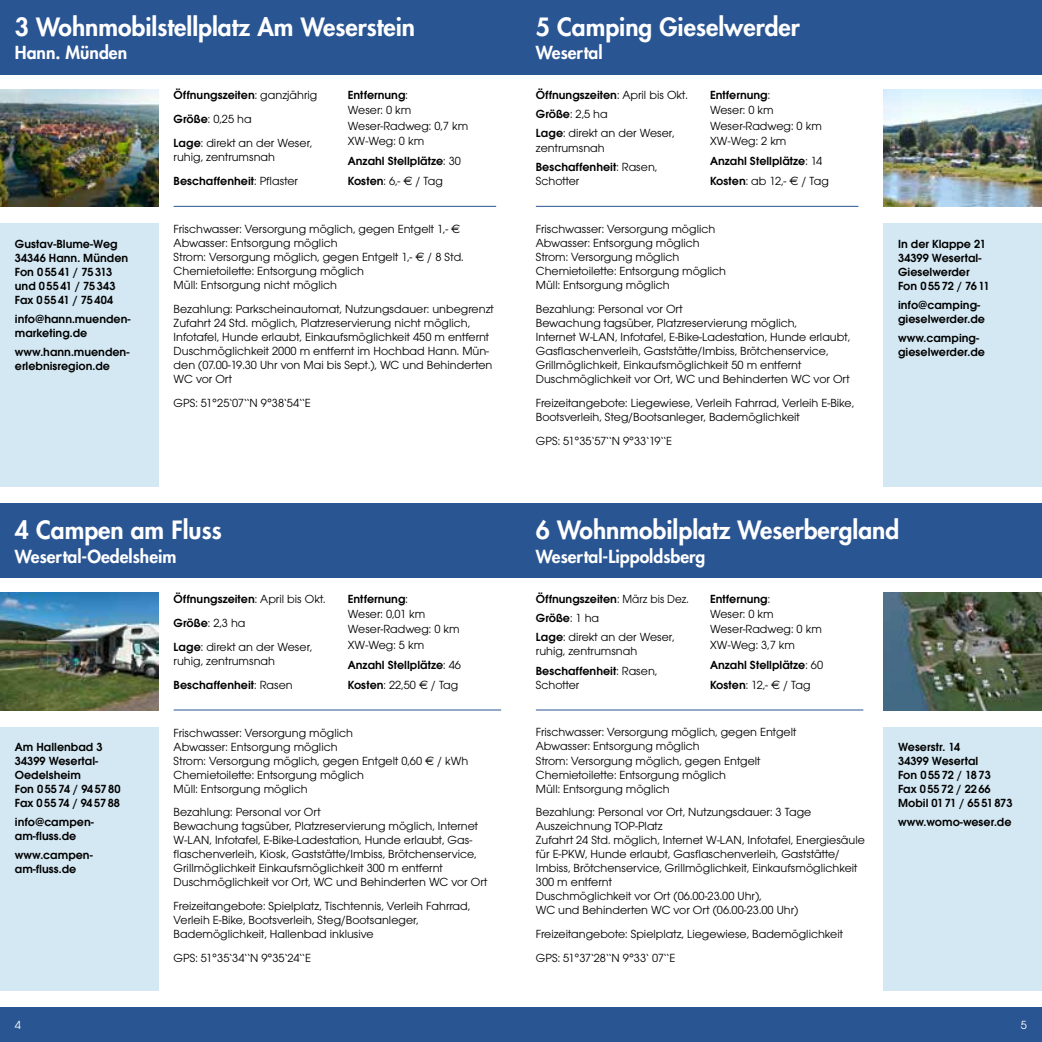
<style>
.page{position:relative;width:1042px;height:1042px;background:#fff}
.page>*{position:absolute;margin:0;border:0;box-sizing:border-box;transform-origin:0 0}
.t1{font:800 24.5px "Futura";color:#fff}
.t2{font:800 17.5px "Futura";color:#fff}
.t3{font:12.25px/14px "Avant Garde Gothic Itc T";color:#000}
.t4{font:600 12.25px/14px "Avant Garde Gothic Itc T";color:#000}
.t5{font:12.25px "Avant Garde Gothic Itc T";color:#fff}
.s1{font-weight:600}
.s2{font-weight:400}
.s3{font-family:"Euro Sans";font-weight:400}
.s4{font-family:"Euro Sans"}
</style>
<div class="page">
<div style="left:0;top:1007px;width:1042px;height:35px;background:#2a5593"></div>
<div style="left:521px;top:0;width:521px;height:74px;background:#2a5593"></div>
<div style="left:0;top:0;width:521px;height:74px;background:#2a5593"></div>
<div style="left:0;top:223px;width:159px;height:264px;background:#d4e8f3"></div>
<div style="left:883px;top:223px;width:159px;height:264px;background:#d4e8f3"></div>
<hr style="left:174px;top:206px;width:322px;height:1px;background:#2a5593">
<hr style="left:536px;top:206px;width:322px;height:1px;background:#2a5593">
<div style="left:521px;top:504px;width:521px;height:74px;background:#2a5593"></div>
<div style="left:0;top:504px;width:521px;height:74px;background:#2a5593"></div>
<div style="left:0;top:727px;width:159px;height:264px;background:#d4e8f3"></div>
<div style="left:883px;top:727px;width:159px;height:264px;background:#d4e8f3"></div>
<hr style="left:174px;top:709px;width:327px;height:1px;background:#2a5593">
<hr style="left:536px;top:709px;width:327px;height:1px;background:#2a5593">
<img style="left:0;top:89px;width:159px;height:118px">
<img style="left:0;top:593px;width:159px;height:117px">
<img style="left:883px;top:89px;width:159px;height:118px">
<img style="left:883px;top:593px;width:159px;height:117px">
<h1 class="t1" style="left:15px;top:10px;width:402px">3 Wohnmobilstellplatz Am Weserstein</h1>
<h2 class="t2" style="left:15px;top:41px;width:114px">Hann. Münden</h2>
<p class="t3" style="left:174px;top:83px;width:145px;line-height:24.2px"><span class="s1">Öffnungszeiten</span>: ganzjährig<br><span class="s1">Größe</span>: 0,25 ha<br><span class="s1">Lage</span>: direkt an der Weser,</p>
<p class="t3" style="left:174px;top:145px;width:126px;line-height:24.2px">ruhig, zentrumsnah<br><span class="s1">Beschaffenheit</span>: Pflaster</p>
<p class="t3" style="left:348px;top:87px;width:122px;line-height:15.4px"><span class="s1">Entfernung</span>:<br>Weser: 0 km<br>Weser-Radweg: 0,7 km<br>XW-Weg: 0 km</p>
<p class="t4" style="left:348px;top:151px;width:115px;line-height:20.3px">Anzahl Stellplätze<span class="s2">: 30<br></span>Kosten<span class="s2">: 6,-</span> <span class="s3">€</span> <span class="s2">/ Tag</span></p>
<p class="t3" style="left:174px;top:222px;width:291px">Frischwasser: Versorgung möglich, gegen Entgelt 1,- <span class="s4">€ </span>Abwasser: Entsorgung möglich<br>Strom: Versorgung möglich, gegen Entgelt 1,- <span class="s4">€</span> / 8 Std.<br>Chemietoilette: Entsorgung möglich<br>Müll: Entsorgung nicht möglich</p>
<p class="t3" style="left:174px;top:301px;width:322px">Bezahlung: Parkscheinautomat, Nutzungsdauer: unbegrenzt Zufahrt 24 Std. möglich, Platzreservierung nicht möglich, Infotafel, Hunde erlaubt, Einkaufsmöglichkeit 450 m entfernt Duschmöglichkeit 2000 m entfernt im Hochbad Hann. Mün&shy;den (07.00-19.30 Uhr von Mai bis Sept.), WC und Behinderten WC vor Ort</p>
<p class="t3" style="left:174px;top:395px;width:139px">GPS: 51°25‘07‘‘N 9°38‘54‘‘E</p>
<p class="t4" style="left:15px;top:236px;width:115px">Gustav-Blume-Weg<br>34346 Hann. Münden<br>Fon 055 41 / 75 313 und 0 55 41 / 75343<br>Fax 0 5541 / 75404</p>
<p class="t4" style="left:15px;top:311px;width:117px">info@hann.muenden&shy;marketing.de</p>
<p class="t4" style="left:15px;top:344px;width:116px">www.hann.muenden&shy;erlebnisregion.de</p>
<h1 class="t1" style="left:15px;top:514px;width:208px">4 Campen am Fluss</h1>
<h2 class="t2" style="left:15px;top:544px;width:163px">Wesertal-Oedelsheim</h2>
<p class="t3" style="left:174px;top:586px;width:153px;line-height:24.2px"><span class="s1">Öffnungszeiten</span>: April bis Okt.<br><span class="s1">Größe</span>: 2,3 ha<br><span class="s1">Lage</span>: direkt an der Weser,</p>
<p class="t3" style="left:174px;top:648px;width:120px;line-height:24.2px">ruhig, zentrumsnah<br><span class="s1">Beschaffenheit</span>: Rasen</p>
<p class="t3" style="left:348px;top:590px;width:113px;line-height:15.4px"><span class="s1">Entfernung</span>:<br>Weser: 0,01 km<br>Weser-Radweg: 0 km<br>XW-Weg: 5 km</p>
<p class="t4" style="left:348px;top:654px;width:115px;line-height:20.3px">Anzahl Stellplätze<span class="s2">: 46<br></span>Kosten<span class="s2">: 22,50</span> <span class="s3">€</span> <span class="s2">/ Tag</span></p>
<p class="t3" style="left:174px;top:725px;width:296px">Frischwasser: Versorgung möglich<br>Abwasser: Entsorgung möglich<br>Strom: Versorgung möglich, gegen Entgelt 0,60 <span class="s4">€</span> / kWh Chemietoilette: Entsorgung möglich<br>Müll: Entsorgung möglich</p>
<p class="t3" style="left:174px;top:805px;width:315px">Bezahlung: Personal vor Ort<br>Bewachung tagsüber, Platzreservierung möglich, Internet W-LAN, Infotafel, E-Bike-Ladestation, Hunde erlaubt, Gas&shy;flaschenverleih, Kiosk, Gaststätte/Imbiss, Brötchenservice, Grillmöglichkeit Einkaufsmöglichkeit 300 m entfernt Duschmöglichkeit vor Ort, WC und Behinderten WC vor Ort</p>
<p class="t3" style="left:174px;top:899px;width:298px">Freizeitangebote: Spielplatz, Tischtennis, Verleih Fahrrad,<br>Verleih E-Bike, Bootsverleih, Steg/Bootsanleger,<br>Bademöglichkeit, Hallenbad inklusive</p>
<p class="t3" style="left:174px;top:951px;width:139px">GPS: 51°35‘34‘‘N 9°35‘24‘‘E</p>
<p class="t4" style="left:15px;top:740px;width:107px">Am Hallenbad 3<br>34399 Wesertal-<br>Oedelsheim<br>Fon 055 74 / 94 5780<br>Fax 0 5574 / 9457 88</p>
<p class="t4" style="left:15px;top:815px;width:80px">info@campen&shy;am-fluss.de</p>
<p class="t4" style="left:15px;top:848px;width:79px">www.campen&shy;am-fluss.de</p>
<h1 class="t1" style="left:536px;top:10px;width:265px">5 Camping Gieselwerder</h1>
<h2 class="t2" style="left:536px;top:41px;width:68px">Wesertal</h2>
<p class="t3" style="left:536px;top:85px;width:153px;line-height:19.2px"><span class="s1">Öffnungszeiten</span>: April bis Okt.<br><span class="s1">Größe</span>: 2,5 ha<br><span class="s1">Lage</span>: direkt an der Weser,</p>
<p class="t3" style="left:536px;top:138px;width:123px;line-height:19.2px">zentrumsnah<br><span class="s1">Beschaffenheit</span>: Rasen,</p>
<p class="t3" style="left:536px;top:174px;width:45px">Schotter</p>
<p class="t3" style="left:710px;top:87px;width:113px;line-height:15.4px"><span class="s1">Entfernung</span>:<br>Weser: 0 km<br>Weser-Radweg: 0 km<br>XW-Weg: 2 km</p>
<p class="t4" style="left:710px;top:151px;width:120px;line-height:20.3px">Anzahl Stellplätze<span class="s2">: 14<br></span>Kosten<span class="s2">: ab 12,-</span> <span class="s3">€</span> <span class="s2">/ Tag</span></p>
<p class="t3" style="left:536px;top:222px;width:192px">Frischwasser: Versorgung möglich<br>Abwasser: Entsorgung möglich<br>Strom: Versorgung möglich<br>Chemietoilette: Entsorgung möglich<br>Müll: Entsorgung möglich</p>
<p class="t3" style="left:536px;top:301px;width:316px">Bezahlung: Personal vor Ort<br>Bewachung tagsüber, Platzreservierung möglich,<br>Internet W-LAN, Infotafel, E-Bike-Ladestation, Hunde erlaubt, Gasflaschenverleih, Gaststätte/Imbiss, Brötchenservice, Grillmöglichkeit, Einkaufsmöglichkeit 50 m entfernt Duschmöglichkeit vor Ort, WC und Behinderten WC vor Ort</p>
<p class="t3" style="left:536px;top:395px;width:320px">Freizeitangebote: Liegewiese, Verleih Fahrrad, Verleih E-Bike,<br>Bootsverleih, Steg/Bootsanleger, Bademöglichkeit</p>
<p class="t3" style="left:536px;top:433px;width:138px">GPS: 51°35‘57‘‘N 9°33‘19‘‘E</p>
<p class="t4" style="left:898px;top:236px;width:93px">In der Klappe 21<br>34399 Wesertal-<br>Gieselwerder<br>Fon 0 55 72 / 76 11</p>
<p class="t4" style="left:898px;top:297px;width:88px">info@camping&shy;gieselwerder.de</p>
<p class="t4" style="left:898px;top:330px;width:88px">www.camping&shy;gieselwerder.de</p>
<h1 class="t1" style="left:536px;top:514px;width:365px">6 Wohnmobilplatz Weserbergland</h1>
<h2 class="t2" style="left:536px;top:544px;width:171px">Wesertal-Lippoldsberg</h2>
<p class="t3" style="left:536px;top:588px;width:154px;line-height:19.2px"><span class="s1">Öffnungszeiten</span>: März bis Dez.<br><span class="s1">Größe</span>: 1 ha<br><span class="s1">Lage</span>: direkt an der Weser,</p>
<p class="t3" style="left:536px;top:641px;width:123px;line-height:19.2px">ruhig, zentrumsnah<br><span class="s1">Beschaffenheit</span>: Rasen,</p>
<p class="t3" style="left:536px;top:678px;width:45px">Schotter</p>
<p class="t3" style="left:710px;top:590px;width:113px;line-height:15.4px"><span class="s1">Entfernung</span>:<br>Weser: 0 km<br>Weser-Radweg: 0 km<br>XW-Weg: 3,7 km</p>
<p class="t4" style="left:710px;top:654px;width:115px;line-height:20.3px">Anzahl Stellplätze<span class="s2">: 60<br></span>Kosten<span class="s2">: 12,-</span> <span class="s3">€</span> <span class="s2">/ Tag</span></p>
<p class="t3" style="left:536px;top:725px;width:262px">Frischwasser: Versorgung möglich, gegen Entgelt Abwasser: Entsorgung möglich<br>Strom: Versorgung möglich, gegen Entgelt Chemietoilette: Entsorgung möglich<br>Müll: Entsorgung möglich</p>
<p class="t3" style="left:536px;top:805px;width:330px">Bezahlung: Personal vor Ort, Nutzungsdauer: 3 Tage Auszeichnung TOP-Platz<br>Zufahrt 24 Std. möglich, Internet W-LAN, Infotafel, Energiesäule für E-PKW, Hunde erlaubt, Gasflaschenverleih, Gaststätte/ Imbiss, Brötchenservice, Grillmöglichkeit, Einkaufsmöglichkeit 300 m entfernt<br>Duschmöglichkeit vor Ort (06.00-23.00 Uhr),<br>WC und Behinderten WC vor Ort (06.00-23.00 Uhr)</p>
<p class="t3" style="left:536px;top:922px;width:309px;line-height:24px">Freizeitangebote: Spielplatz, Liegewiese, Bademöglichkeit<br>GPS: 51°37‘28‘‘N 9°33‘ 07‘‘E</p>
<p class="t4" style="left:898px;top:740px;width:116px">Weserstr. 14<br>34399 Wesertal<br>Fon 0 55 72 / 18 73<br>Fax 0 5572 / 22 66<br>Mobil 0171 / 65 51 873</p>
<p class="t4" style="left:898px;top:815px;width:115px">www.womo-weser.de</p>
<p class="t5" style="left:15px;top:1018px;width:8px">4</p>
<p class="t5" style="left:1021px;top:1018px;width:8px">5</p>
</div>
